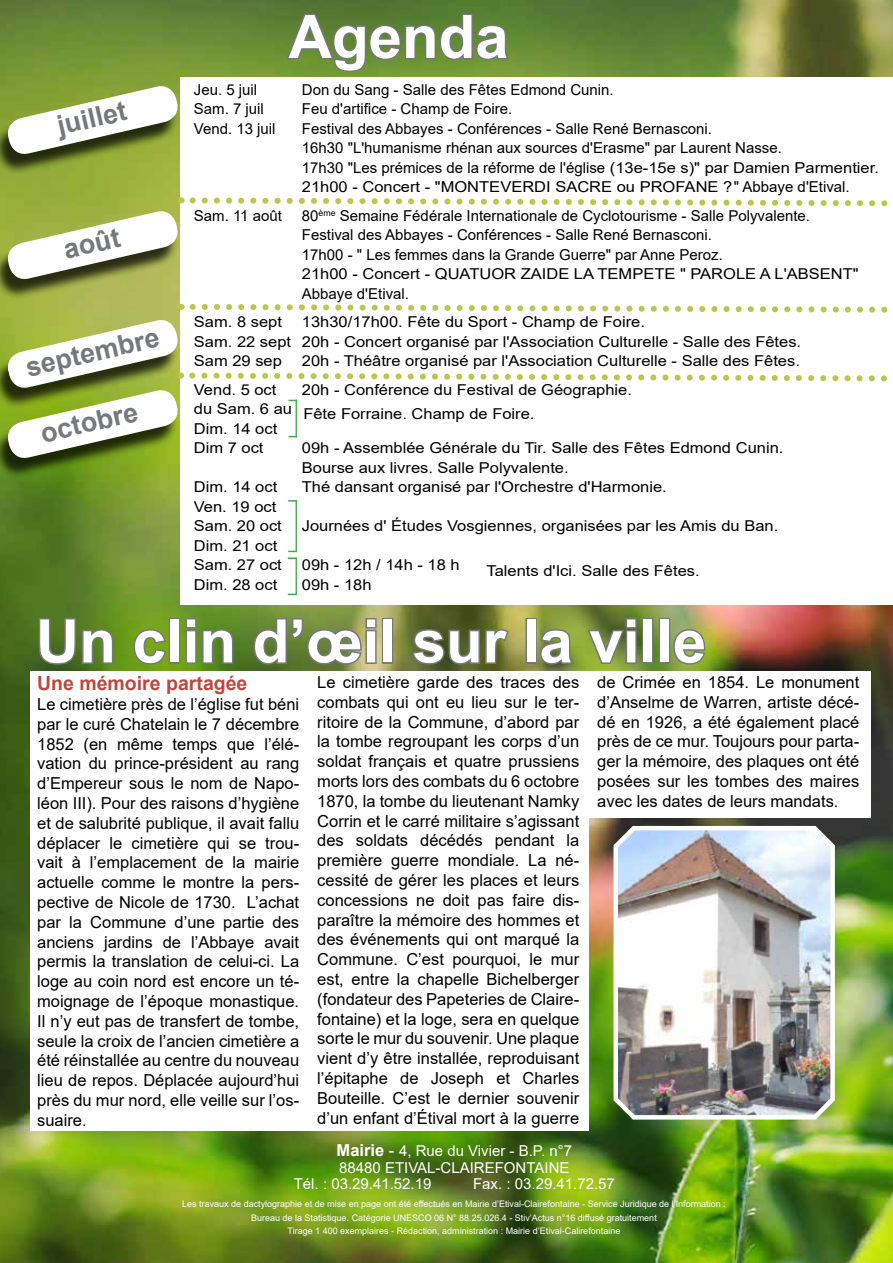
<style>
.page{position:relative;width:893px;height:1263px;background:#fff}
.page>*{position:absolute;margin:0;border:0;box-sizing:border-box;transform-origin:0 0}
.t1{font:700 60px "Arial";color:#fff}
.t2{font:700 27px "Arial";color:#76787c}
.t3{font:700 19.5px "Arial";color:#bd483f}
.t4{font:16.5px/19.8px "Arial";color:#000;text-align:justify}
.t5{font:15px/19.5px "Arial";color:#000}
.t6{font:15px/19.5px "Arial";color:#000;scale:1.1 1}
.t7{font:15px "Arial";color:#fff}
.t8{font:9px/13.5px "Arial";color:#fff;text-align:center}
.s1{font-weight:700;font-size:16.5px}
.s2{font-size:16.5px}
</style>
<div class="page">
<img style="left:0;top:0;width:893px;height:1263px">
<div style="left:181px;top:78px;width:712px;height:527px;background:#fff"></div>
<svg style="left:284px;top:11px;width:227px;height:63px;background:#678643"></svg>
<div style="left:0;top:91px;width:178px;height:84px;background:#000;opacity:.75"></div>
<svg style="left:5px;top:83px;width:176px;height:74px"></svg>
<div style="left:0;top:216px;width:178px;height:84px;background:#000;opacity:.75"></div>
<div style="left:0;top:325px;width:178px;height:84px;background:#000;opacity:.75"></div>
<div style="left:0;top:395px;width:178px;height:84px;background:#000;opacity:.75"></div>
<svg style="left:5px;top:194px;width:883px;height:88px"></svg>
<svg style="left:37px;top:616px;width:78px;height:51px;background:#5a7839"></svg>
<svg style="left:132px;top:628px;width:36px;height:38px"></svg>
<div style="left:169px;top:618px;width:11px;height:46px;border:3px solid #76787c"></div>
<svg style="left:184px;top:616px;width:51px;height:49px;background:#64863d"></svg>
<svg style="left:252px;top:616px;width:126px;height:51px;background:#768753"></svg>
<div style="left:382px;top:618px;width:11px;height:46px;border:3px solid #76787c"></div>
<svg style="left:410px;top:627px;width:100px;height:40px;background:#626a44"></svg>
<div style="left:525px;top:618px;width:12px;height:46px;border:3px solid #76787c"></div>
<svg style="left:538px;top:627px;width:37px;height:39px"></svg>
<svg style="left:585px;top:616px;width:53px;height:50px;background:#728448"></svg>
<div style="left:642px;top:618px;width:11px;height:46px;border:3px solid #76787c"></div>
<div style="left:659px;top:618px;width:11px;height:46px;border:3px solid #76787c"></div>
<svg style="left:672px;top:628px;width:35px;height:38px"></svg>
<img style="left:611px;top:822px;width:226px;height:300px">
<div style="left:30px;top:671px;width:558px;height:459px;background:#fff"></div>
<div style="left:588px;top:671px;width:282px;height:146px;background:#fff"></div>
<hr style="left:296px;top:557px;width:1px;height:38px;background:#4ead59">
<hr style="left:296px;top:500px;width:1px;height:52px;background:#4ead59">
<svg style="left:288px;top:500px;width:8px;height:2px"></svg>
<svg style="left:288px;top:551px;width:9px;height:8px"></svg>
<svg style="left:5px;top:301px;width:883px;height:160px"></svg>
<h2 class="t2" style="left:53px;top:107px;width:72px;rotate:-13deg">juillet</h2>
<h2 class="t2" style="left:60px;top:231px;width:58px;rotate:-13deg">août</h2>
<h2 class="t2" style="left:22px;top:349px;width:138px;rotate:-13deg">septembre</h2>
<h2 class="t2" style="left:37px;top:415px;width:101px;rotate:-13deg">octobre</h2>
<h1 class="t1" style="left:289px;top:-5px;width:222px">Agenda</h1>
<p class="t5" style="left:194px;top:80px;width:65px">Jeu. 5 juil</p>
<p class="t5" style="left:302px;top:80px;width:313px">Don du Sang - Salle des Fêtes Edmond Cunin.</p>
<p class="t5" style="left:194px;top:99px;width:72px">Sam. 7 juil</p>
<p class="t5" style="left:302px;top:99px;width:212px">Feu d'artifice - Champ de Foire.</p>
<p class="t5" style="left:194px;top:119px;width:83px">Vend. 13 juil</p>
<p class="t5" style="left:302px;top:119px;width:579px">Festival des Abbayes - Conférences - Salle René Bernasconi.<br>16h30 "L'humanisme rhénan aux sources d'Erasme" par Laurent Nasse.<br>17h30 "Les prémices de la réforme de l'église (13e-15e s)" par Damien Parmentier.<br>21h00 - Concert - "MONTEVERDI SACRE ou PROFANE ?" Abbaye d'Etival.</p>
<p class="t5" style="left:194px;top:206px;width:90px">Sam. 11 août</p>
<p class="t5" style="left:302px;top:206px;width:558px">80<sup>ème</sup> Semaine Fédérale Internationale de Cyclotourisme - Salle Polyvalente.<br>Festival des Abbayes - Conférences - Salle René Bernasconi.<br>17h00 - " Les femmes dans la Grande Guerre" par Anne Peroz.<br>21h00 - Concert - QUATUOR ZAIDE LA TEMPETE " PAROLE A L'ABSENT" Abbaye d'Etival.</p>
<p class="t6" style="left:194px;top:312px;width:82px">Sam. 8 sept</p>
<p class="t6" style="left:194px;top:312px;width:554px;text-indent:108px">13h30/17h00. Fête du Sport - Champ de Foire.<br>Sam. 22 sept 20h - Concert organisé par l'Association Culturelle - Salle des Fêtes.<br>Sam 29 sep</p>
<p class="t6" style="left:302px;top:351px;width:454px">20h - Théâtre organisé par l'Association Culturelle - Salle des Fêtes.</p>
<p class="t6" style="left:194px;top:380px;width:77px">Vend. 5 oct</p>
<p class="t6" style="left:302px;top:380px;width:302px">20h - Conférence du Festival de Géographie.</p>
<p class="t6" style="left:194px;top:399px;width:91px">du Sam. 6 au<br>Dim. 14 oct<br>Dim 7 oct</p>
<p class="t6" style="left:303px;top:404px;width:212px">Fête Forraine. Champ de Foire.</p>
<p class="t6" style="left:302px;top:438px;width:439px">09h - Assemblée Générale du Tir. Salle des Fêtes Edmond Cunin.<br>Bourse aux livres. Salle Polyvalente.</p>
<p class="t6" style="left:194px;top:477px;width:77px">Dim. 14 oct</p>
<p class="t6" style="left:302px;top:477px;width:333px">Thé dansant organisé par l'Orchestre d'Harmonie.</p>
<p class="t6" style="left:194px;top:497px;width:82px">Ven. 19 oct<br>Sam. 20 oct</p>
<p class="t6" style="left:302px;top:516px;width:435px">Journées d' Études Vosgiennes, organisées par les Amis du Ban.</p>
<p class="t6" style="left:194px;top:536px;width:82px">Dim. 21 oct<br>Sam. 27 oct</p>
<p class="t6" style="left:302px;top:555px;width:145px">09h - 12h / 14h - 18 h</p>
<p class="t6" style="left:194px;top:575px;width:77px">Dim. 28 oct</p>
<p class="t6" style="left:302px;top:575px;width:65px">09h - 18h</p>
<p class="t6" style="left:486px;top:561px;width:195px">Talents d'Ici. Salle des Fêtes.</p>
<h1 class="t1" style="left:36px;top:599px;width:672px">Un clin d’œil sur la ville</h1>
<p class="t3" style="left:37px;top:669px;width:212px">Une mémoire partagée</p>
<p class="t4" style="left:37px;top:694px;width:264px">Le cimetière près de l’église fut béni par le curé Chatelain le 7 décembre 1852 (en même temps que l’élé&shy;vation du prince-président au rang d’Empereur sous le nom de Napo&shy;léon III). Pour des raisons d’hygiène et de salubrité publique, il avait fallu déplacer le cimetière qui se trou&shy;vait à l’emplacement de la mairie actuelle comme le montre la pers&shy;pective de Nicole de 1730. L’achat par la Commune d’une partie des anciens jardins de l’Abbaye avait permis la translation de celui-ci. La loge au coin nord est encore un té&shy;moignage de l’époque monastique.<br>Il n’y eut pas de transfert de tombe, seule la croix de l’ancien cimetière a été réinstallée au centre du nouveau lieu de repos. Déplacée aujourd’hui près du mur nord, elle veille sur l’os&shy;suaire.</p>
<p class="t4" style="left:317px;top:672px;width:264px">Le cimetière garde des traces des combats qui ont eu lieu sur le ter&shy;ritoire de la Commune, d’abord par la tombe regroupant les corps d’un soldat français et quatre prussiens morts lors des combats du 6 octobre 1870, la tombe du lieutenant Namky Corrin et le carré militaire s’agissant des soldats décédés pendant la première guerre mondiale. La né&shy;cessité de gérer les places et leurs concessions ne doit pas faire dis&shy;paraître la mémoire des hommes et des événements qui ont marqué la Commune. C’est pourquoi, le mur est, entre la chapelle Bichelberger (fondateur des Papeteries de Claire&shy;fontaine) et la loge, sera en quelque sorte le mur du souvenir. Une plaque vient d’y être installée, reproduisant l’épitaphe de Joseph et Charles Bouteille. C’est le dernier souvenir d’un enfant d’Étival mort à la guerre</p>
<p class="t4" style="left:597px;top:672px;width:264px">de Crimée en 1854. Le monument d’Anselme de Warren, artiste décé&shy;dé en 1926, a été également placé près de ce mur. Toujours pour parta&shy;ger la mémoire, des plaques ont été posées sur les tombes des maires avec les dates de leurs mandats.</p>
<p class="t7" style="left:337px;top:1140px;width:237px"><span class="s1">Mairie</span> <span class="s2">-</span> 4, Rue du Vivier - B.P. n°7</p>
<p class="t7" style="left:339px;top:1157px;width:232px">88480 ETIVAL-CLAIREFONTAINE</p>
<p class="t7" style="left:294px;top:1173px;width:139px">Tél. : 03.29.41.52.19</p>
<p class="t7" style="left:473px;top:1173px;width:143px">Fax. : 03.29.41.72.57</p>
<p class="t8" style="left:182px;top:1197px;width:545px">Les travaux de dactylographie et de mise en page ont été effectués en Mairie d’Etival-Clairefontaine - Service Juridique de l’Information :<br>Bureau de la Statistique. Catégorie UNESCO 06 N° 88.25.026.4 - Stiv’Actus n°16 diffusé gratuitement<br>Tirage 1 400 exemplaires - Rédaction, administration : Mairie d’Etival-Calirefontaine</p>
</div>
